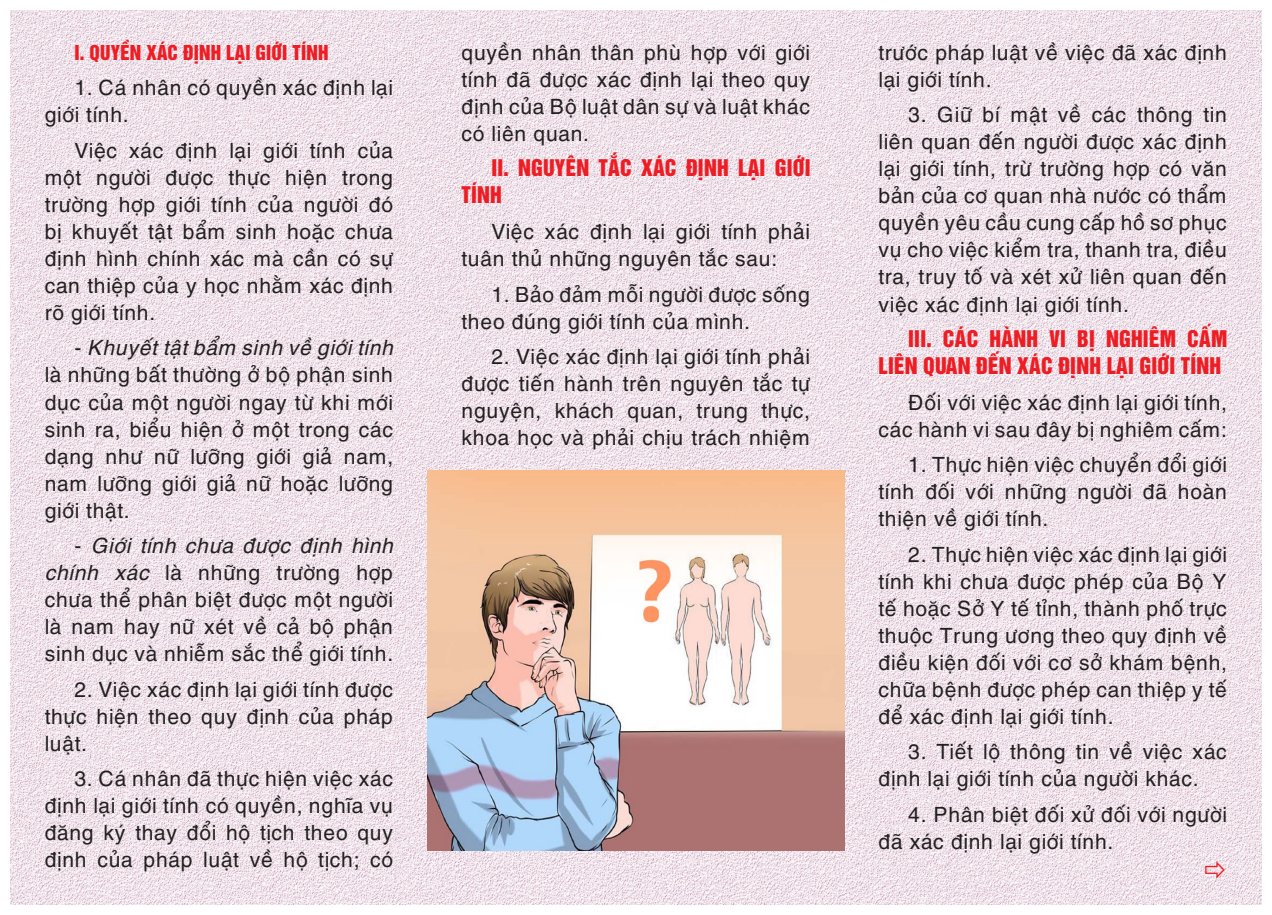
<style>
.page{position:relative;width:1272px;height:915px;background:#fff}
.page>*{position:absolute;margin:0;border:0;box-sizing:border-box;transform-origin:0 0}
.Normal__Web{font:21px/27px "UTM Helve";letter-spacing:.01em;color:#231f20;text-align:justify}
.Normal__Web-2{font:21px/27px "UTM Helvet Ins";letter-spacing:.01em;color:#ee1d23}
.t1{font:18.75px "UTM Helvet Ins";letter-spacing:.01em;color:#ee1d23}
.s1{font-style:italic}
</style>
<div class="page">
<img style="left:11px;top:11px;width:1250px;height:893px">
<img style="left:427px;top:470px;width:417px;height:380px">
<svg style="left:1205px;top:861px;width:19px;height:16px"></svg>
<p class="t1" style="left:74px;top:37px;width:255px">I. QUYỀN XÁC ĐỊNH LẠI GIỚI TÍNH</p>
<p class="Normal__Web" style="left:45px;top:72px;width:350px;text-indent:30px">1. Cá nhân có quyền xác định lại giới tính.</p>
<p class="Normal__Web" style="left:45px;top:134px;width:350px;text-indent:30px">Việc xác định lại giới tính của một người được thực hiện trong trường hợp giới tính của người đó bị khuyết tật bẩm sinh hoặc chưa định hình chính xác mà cần có sự can thiệp của y học nhằm xác định rõ giới tính.</p>
<p class="Normal__Web" style="left:45px;top:332px;width:350px;text-indent:30px">- <span class="s1">Khuyết tật bẩm sinh về giới tính </span>là những bất thường ở bộ phận sinh dục của một người ngay từ khi mới sinh ra, biểu hiện ở một trong các dạng như nữ lưỡng giới giả nam, nam lưỡng giới giả nữ hoặc lưỡng giới thật.</p>
<p class="Normal__Web" style="left:45px;top:529px;width:350px;text-indent:30px">- <span class="s1">Giới tính chưa được định hình chính xác</span> là những trường hợp chưa thể phân biệt được một người là nam hay nữ xét về cả bộ phận sinh dục và nhiễm sắc thể giới tính.</p>
<p class="Normal__Web" style="left:45px;top:673px;width:350px;text-indent:30px">2. Việc xác định lại giới tính được thực hiện theo quy định của pháp luật.</p>
<p class="Normal__Web" style="left:45px;top:762px;width:350px;text-indent:30px">3. Cá nhân đã thực hiện việc xác định lại giới tính có quyền, nghĩa vụ đăng ký thay đổi hộ tịch theo quy định của pháp luật về hộ tịch; có</p>
<p class="Normal__Web" style="left:461px;top:37px;width:350px">quyền nhân thân phù hợp với giới tính đã được xác định lại theo quy định của Bộ luật dân sự và luật khác có liên quan.</p>
<p class="Normal__Web-2" style="left:461px;top:153px;width:350px;text-indent:30px">II. NGUYÊN TẮC XÁC ĐỊNH LẠI GIỚI<br>TÍNH</p>
<p class="Normal__Web" style="left:461px;top:216px;width:350px;text-indent:30px">Việc xác định lại giới tính phải tuân thủ những nguyên tắc sau:</p>
<p class="Normal__Web" style="left:461px;top:278px;width:350px;text-indent:30px">1. Bảo đảm mỗi người được sống theo đúng giới tính của mình.</p>
<p class="Normal__Web" style="left:461px;top:341px;width:350px;text-indent:30px">2. Việc xác định lại giới tính phải được tiến hành trên nguyên tắc tự nguyện, khách quan, trung thực, khoa học và phải chịu trách nhiệm</p>
<p class="Normal__Web" style="left:878px;top:37px;width:350px">trước pháp luật về việc đã xác định lại giới tính.</p>
<p class="Normal__Web" style="left:878px;top:99px;width:350px;text-indent:30px">3. Giữ bí mật về các thông tin liên quan đến người được xác định lại giới tính, trừ trường hợp có văn bản của cơ quan nhà nước có thẩm quyền yêu cầu cung cấp hồ sơ phục vụ cho việc kiểm tra, thanh tra, điều tra, truy tố và xét xử liên quan đến việc xác định lại giới tính.</p>
<p class="Normal__Web-2" style="left:878px;top:323px;width:350px;text-align:right">III. CÁC HÀNH VI BỊ NGHIÊM CẤM<br>LIÊN QUAN ĐẾN XÁC ĐỊNH LẠI GIỚI TÍNH</p>
<p class="Normal__Web" style="left:878px;top:386px;width:350px;text-align:right">Đối với việc xác định lại giới tính, các hành vi sau đây bị nghiêm cấm:</p>
<p class="Normal__Web" style="left:878px;top:449px;width:350px;text-indent:30px">1. Thực hiện việc chuyển đổi giới tính đối với những người đã hoàn thiện về giới tính.</p>
<p class="Normal__Web" style="left:878px;top:538px;width:350px;text-indent:30px">2. Thực hiện việc xác định lại giới tính khi chưa được phép của Bộ Y tế hoặc Sở Y tế tỉnh, thành phố trực thuộc Trung ương theo quy định về điều kiện đối với cơ sở khám bệnh, chữa bệnh được phép can thiệp y tế để xác định lại giới tính.</p>
<p class="Normal__Web" style="left:878px;top:736px;width:350px;text-indent:30px">3. Tiết lộ thông tin về việc xác định lại giới tính của người khác.</p>
<p class="Normal__Web" style="left:878px;top:798px;width:350px;text-indent:30px">4. Phân biệt đối xử đối với người đã xác định lại giới tính.</p>
</div>
